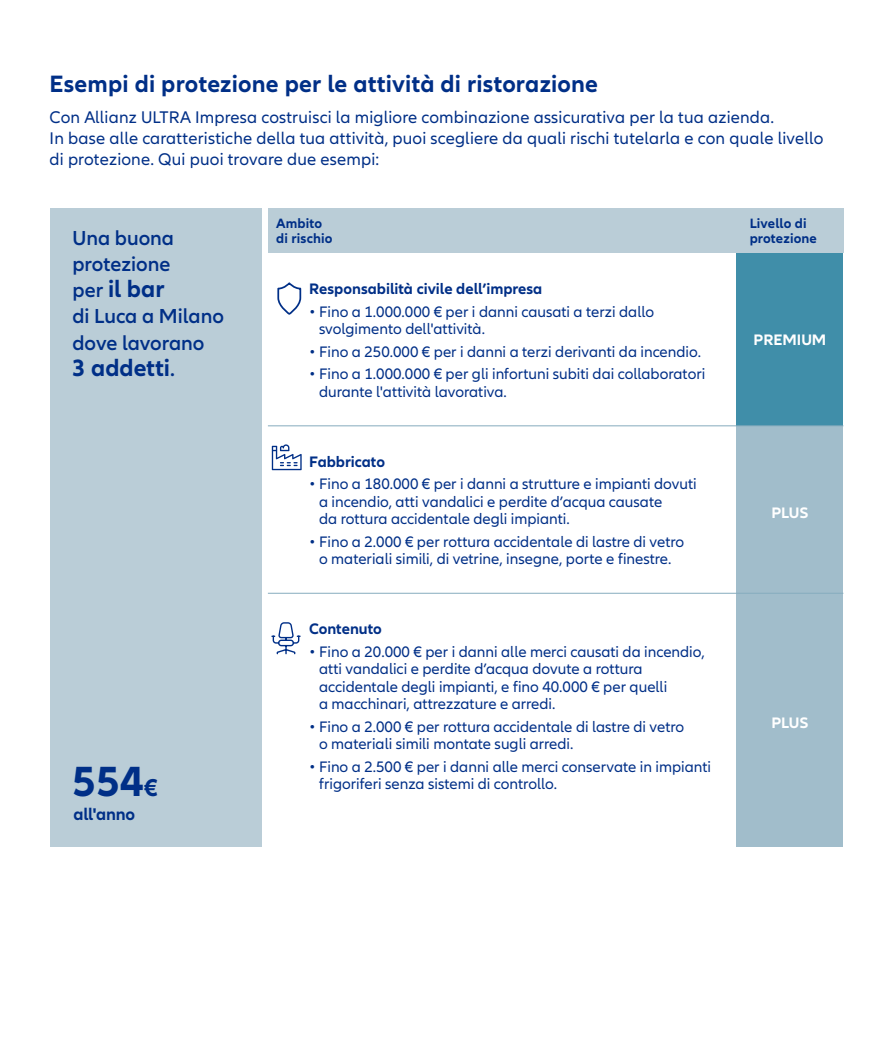
<style>
.page{position:relative;width:893px;height:1042px;background:#fff}
.page>*{position:absolute;margin:0;border:0;box-sizing:border-box;transform-origin:0 0}
.t1{font:700 43.75px "Allianz Neo";color:#002f87}
.t2{font:700 24.5px "Allianz Neo";letter-spacing:.005em;color:#002f87}
.t3{font:600 21px/26.2px "Allianz Neo";color:#002f87}
.t4{font:17.5px/21px "Allianz Neo";letter-spacing:.01em;color:#002f87}
.t5{font:700 17.5px "Allianz Neo";letter-spacing:-.01em;color:#002f87}
.t6{font:15.75px/17.5px "Allianz Neo";color:#002f87}
.t7{font:700 15.75px "Allianz Neo";color:#002f87}
.t8{font:700 15.75px "Allianz Neo";color:#fff}
.t9{font:700 14px/14.9px "Allianz Neo";letter-spacing:.01em;color:#002f87}
.s1{font-weight:600;font-size:21px}
.s2{font-size:25.2px}
</style>
<div class="page">
<div style="left:736px;top:251px;width:107px;height:175px;background:#408ea9"></div>
<div style="left:736px;top:426px;width:107px;height:420px;background:#a1bdcb"></div>
<div style="left:50px;top:209px;width:211px;height:638px;background:#bacdd7"></div>
<div style="left:268px;top:209px;width:575px;height:44px;background:#bacdd7"></div>
<svg style="left:277px;top:282px;width:25px;height:33px"></svg>
<svg style="left:271px;top:622px;width:30px;height:33px"></svg>
<svg style="left:272px;top:444px;width:30px;height:26px"></svg>
<hr style="left:268px;top:593px;width:575px;height:1px;background:#86acbe">
<hr style="left:268px;top:425px;width:575px;height:1px;background:#86acbe">
<h2 class="t2" style="left:50px;top:70px;width:550px">Esempi di protezione per le attività di ristorazione</h2>
<p class="t4" style="left:50px;top:107px;width:775px">Con Allianz ULTRA Impresa costruisci la migliore combinazione assicurativa per la tua azienda.<br>In base alle caratteristiche della tua attività, puoi scegliere da quali rischi tutelarla e con quale livello di protezione. Qui puoi trovare due esempi:</p>
<p class="t9" style="left:276px;top:217px;width:58px">Ambito di rischio</p>
<p class="t9" style="left:750px;top:217px;width:58px">Livello di</p>
<h3 class="t3" style="left:72px;top:225px;width:103px">Una buona</h3>
<p class="t9" style="left:750px;top:231px;width:69px">protezione</p>
<h3 class="t3" style="left:72px;top:251px;width:99px">protezione</h3>
<h2 class="t2" style="left:72px;top:275px;width:94px"><span class="s1">per</span> il bar</h2>
<h3 class="t3" style="left:72px;top:304px;width:153px">di Luca a Milano dove lavorano</h3>
<h2 class="t2" style="left:72px;top:353px;width:104px">3 addetti<span class="s1">.</span></h2>
<p class="t7" style="left:309px;top:280px;width:235px">Responsabilità civile dell’impresa</p>
<p class="t6" style="left:319px;top:303px;width:337px;text-indent:-10px">• Fino a 1.000.000 € per i danni causati a terzi dallo svolgimento dell'attività.</p>
<p class="t6" style="left:309px;top:343px;width:393px">• Fino a 250.000 € per i danni a terzi derivanti da incendio.</p>
<p class="t6" style="left:319px;top:366px;width:388px;text-indent:-10px">• Fino a 1.000.000 € per gli infortuni subiti dai collaboratori durante l'attività lavorativa.</p>
<p class="t8" style="left:753px;top:331px;width:74px">PREMIUM</p>
<h1 class="t1" style="left:72px;top:756px;width:87px">554<span class="s2">€</span></h1>
<p class="t5" style="left:73px;top:804px;width:63px">all'anno</p>
<p class="t7" style="left:309px;top:452px;width:77px">Fabbricato</p>
<p class="t6" style="left:319px;top:476px;width:379px;text-indent:-10px">• Fino a 180.000 € per i danni a strutture e impianti dovuti a incendio, atti vandalici e perdite d’acqua causate<br>da rottura accidentale degli impianti.</p>
<p class="t6" style="left:309px;top:533px;width:377px;text-align:center">• Fino a 2.000 € per rottura accidentale di lastre di vetro o materiali simili, di vetrine, insegne, porte e finestre.</p>
<p class="t7" style="left:309px;top:620px;width:74px">Contenuto</p>
<p class="t6" style="left:319px;top:643px;width:387px;text-indent:-10px">• Fino a 20.000 € per i danni alle merci causati da incendio, atti vandalici e perdite d’acqua dovute a rottura accidentale degli impianti, e fino 40.000 € per quelli<br>a macchinari, attrezzature e arredi.</p>
<p class="t6" style="left:319px;top:718px;width:367px;text-indent:-10px">• Fino a 2.000 € per rottura accidentale di lastre di vetro o materiali simili montate sugli arredi.</p>
<p class="t6" style="left:319px;top:758px;width:393px;text-indent:-10px">• Fino a 2.500 € per i danni alle merci conservate in impianti frigoriferi senza sistemi di controllo.</p>
<p class="t8" style="left:771px;top:503px;width:39px">PLUS</p>
<p class="t8" style="left:771px;top:713px;width:39px">PLUS</p>
</div>
